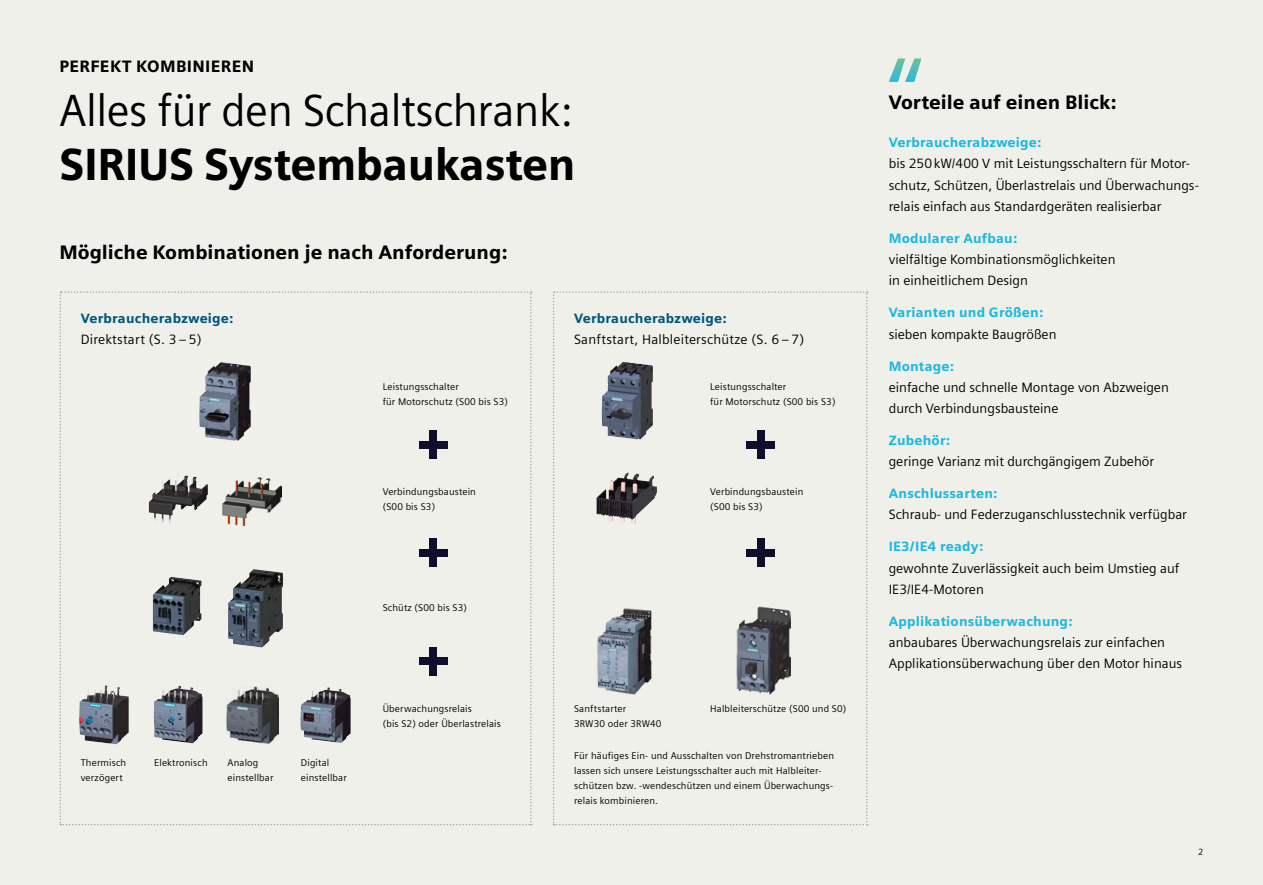
<style>
.page{position:relative;width:1263px;height:885px;background:#fff}
.page>*{position:absolute;margin:0;border:0;box-sizing:border-box;transform-origin:0 0}
.t1{font:45px "Siemens Sans Global";letter-spacing:-.01em;color:#000;scale:.96 1}
.t2{font:900 45px "Siemens Sans";letter-spacing:-.01em;color:#000;scale:.96 1}
.t3{font:900 19.5px "Siemens Sans";color:#000}
.t4{font:900 16.5px "Siemens Sans";letter-spacing:.02em;color:#000}
.t5{font:13.5px/21.3px "Siemens Sans Global";color:#000}
.t6{font:900 13.5px "Siemens Sans";letter-spacing:.015em;color:#1db9de}
.t7{font:900 13.5px "Siemens Sans";letter-spacing:.015em;color:#00567f}
.t8{font:9.75px/15px "Siemens Sans Global";letter-spacing:.015em;color:#000}
.t9{font:9px "Siemens Sans Global";color:#000}
</style>
<div class="page">
<div style="left:0;top:0;width:1263px;height:884px;background:#f0f0eb"></div>
<svg style="left:889px;top:58px;width:32px;height:24px"></svg>
<svg style="left:60px;top:291px;width:472px;height:534px"></svg>
<div style="left:430px;top:430px;width:7px;height:29px;background:#0f0e2a"></div>
<div style="left:419px;top:441px;width:29px;height:7px;background:#0f0e2a"></div>
<div style="left:430px;top:538px;width:7px;height:29px;background:#0f0e2a"></div>
<div style="left:419px;top:549px;width:29px;height:7px;background:#0f0e2a"></div>
<div style="left:430px;top:646px;width:7px;height:29px;background:#0f0e2a"></div>
<div style="left:419px;top:657px;width:29px;height:7px;background:#0f0e2a"></div>
<img style="left:199px;top:362px;width:52px;height:79px">
<img style="left:223px;top:478px;width:59px;height:47px">
<img style="left:149px;top:475px;width:59px;height:48px">
<img style="left:153px;top:576px;width:48px;height:59px">
<img style="left:228px;top:569px;width:55px;height:78px">
<img style="left:79px;top:685px;width:50px;height:59px">
<img style="left:153px;top:685px;width:49px;height:58px">
<img style="left:227px;top:686px;width:52px;height:57px">
<img style="left:300px;top:687px;width:51px;height:55px">
<svg style="left:553px;top:291px;width:315px;height:534px"></svg>
<div style="left:757px;top:430px;width:7px;height:29px;background:#0f0e2a"></div>
<div style="left:746px;top:441px;width:29px;height:7px;background:#0f0e2a"></div>
<div style="left:757px;top:538px;width:7px;height:29px;background:#0f0e2a"></div>
<div style="left:746px;top:549px;width:29px;height:7px;background:#0f0e2a"></div>
<img style="left:596px;top:472px;width:61px;height:52px">
<img style="left:595px;top:606px;width:64px;height:98px">
<img style="left:736px;top:606px;width:55px;height:89px">
<img style="left:602px;top:362px;width:51px;height:77px">
<p class="t4" style="left:60px;top:57px;width:196px">PERFEKT KOMBINIEREN</p>
<h1 class="t1" style="left:60px;top:78px;width:535px">Alles für den Schaltschrank:</h1>
<h1 class="t2" style="left:60px;top:138px;width:539px">SIRIUS Systembaukasten</h1>
<h2 class="t3" style="left:60px;top:241px;width:449px">Mögliche Kombinationen je nach Anforderung:</h2>
<p class="t7" style="left:81px;top:310px;width:154px">Verbraucherabzweige:</p>
<p class="t5" style="left:81px;top:329px;width:122px">Direktstart (S. 3 – 5)</p>
<p class="t8" style="left:383px;top:380px;width:127px">Leistungsschalter<br>für Motorschutz (S00 bis S3)</p>
<p class="t8" style="left:383px;top:484px;width:95px">Verbindungsbaustein (S00 bis S3)</p>
<p class="t8" style="left:383px;top:600px;width:86px">Schütz (S00 bis S3)</p>
<p class="t8" style="left:81px;top:755px;width:47px">Thermisch verzögert</p>
<p class="t8" style="left:154px;top:755px;width:55px">Elektronisch</p>
<p class="t8" style="left:227px;top:755px;width:47px">Analog einstellbar</p>
<p class="t8" style="left:301px;top:755px;width:47px">Digital einstellbar</p>
<p class="t8" style="left:383px;top:701px;width:120px">Überwachungsrelais<br>(bis S2) oder Überlastrelais</p>
<p class="t7" style="left:574px;top:310px;width:154px">Verbraucherabzweige:</p>
<p class="t5" style="left:574px;top:329px;width:232px">Sanftstart, Halbleiterschütze (S. 6 – 7)</p>
<p class="t8" style="left:710px;top:380px;width:127px">Leistungsschalter<br>für Motorschutz (S00 bis S3)</p>
<p class="t8" style="left:710px;top:484px;width:95px">Verbindungsbaustein (S00 bis S3)</p>
<p class="t8" style="left:574px;top:701px;width:54px">Sanftstarter</p>
<p class="t8" style="left:710px;top:701px;width:138px">Halbleiterschütze (S00 und S0)</p>
<p class="t8" style="left:574px;top:716px;width:89px">3RW30 oder 3RW40</p>
<p class="t8" style="left:574px;top:748px;width:261px">Für häufiges Ein- und Ausschalten von Drehstromantrieben lassen sich unsere Leistungsschalter auch mit Halbleiter&shy;schützen bzw. -wendeschützen und einem Überwachungs&shy;relais kombinieren.</p>
<h2 class="t3" style="left:889px;top:90px;width:229px">Vorteile auf einen Blick:</h2>
<p class="t6" style="left:889px;top:134px;width:154px">Verbraucherabzweige:</p>
<p class="t5" style="left:889px;top:154px;width:312px">bis 250kW/400 V mit Leistungsschaltern für Motor&shy;schutz, Schützen, Überlastrelais und Überwachungs&shy;relais einfach aus Standardgeräten realisierbar</p>
<p class="t6" style="left:889px;top:230px;width:130px">Modularer Aufbau:</p>
<p class="t5" style="left:889px;top:249px;width:228px">vielfältige Kombinationsmöglichkeiten in einheitlichem Design</p>
<p class="t6" style="left:889px;top:304px;width:156px">Varianten und Größen:</p>
<p class="t5" style="left:889px;top:324px;width:169px">sieben kompakte Baugrößen</p>
<p class="t6" style="left:889px;top:358px;width:67px">Montage:</p>
<p class="t5" style="left:889px;top:377px;width:282px">einfache und schnelle Montage von Abzweigen durch Verbindungsbausteine</p>
<p class="t6" style="left:889px;top:432px;width:63px">Zubehör:</p>
<p class="t5" style="left:889px;top:451px;width:267px">geringe Varianz mit durchgängigem Zubehör</p>
<p class="t6" style="left:889px;top:485px;width:110px">Anschlussarten:</p>
<p class="t5" style="left:889px;top:504px;width:300px">Schraub- und Federzuganschlusstechnik verfügbar</p>
<p class="t6" style="left:889px;top:538px;width:96px">IE3/IE4 ready:</p>
<p class="t5" style="left:889px;top:557px;width:292px">gewohnte Zuverlässigkeit auch beim Umstieg auf<br>IE3/IE4-Motoren</p>
<p class="t6" style="left:889px;top:613px;width:185px">Applikationsüberwachung:</p>
<p class="t5" style="left:889px;top:632px;width:295px">anbaubares Überwachungsrelais zur einfachen<br>Applikationsüberwachung über den Motor hinaus</p>
<p class="t9" style="left:1198px;top:845px;width:7px">2</p>
</div>
